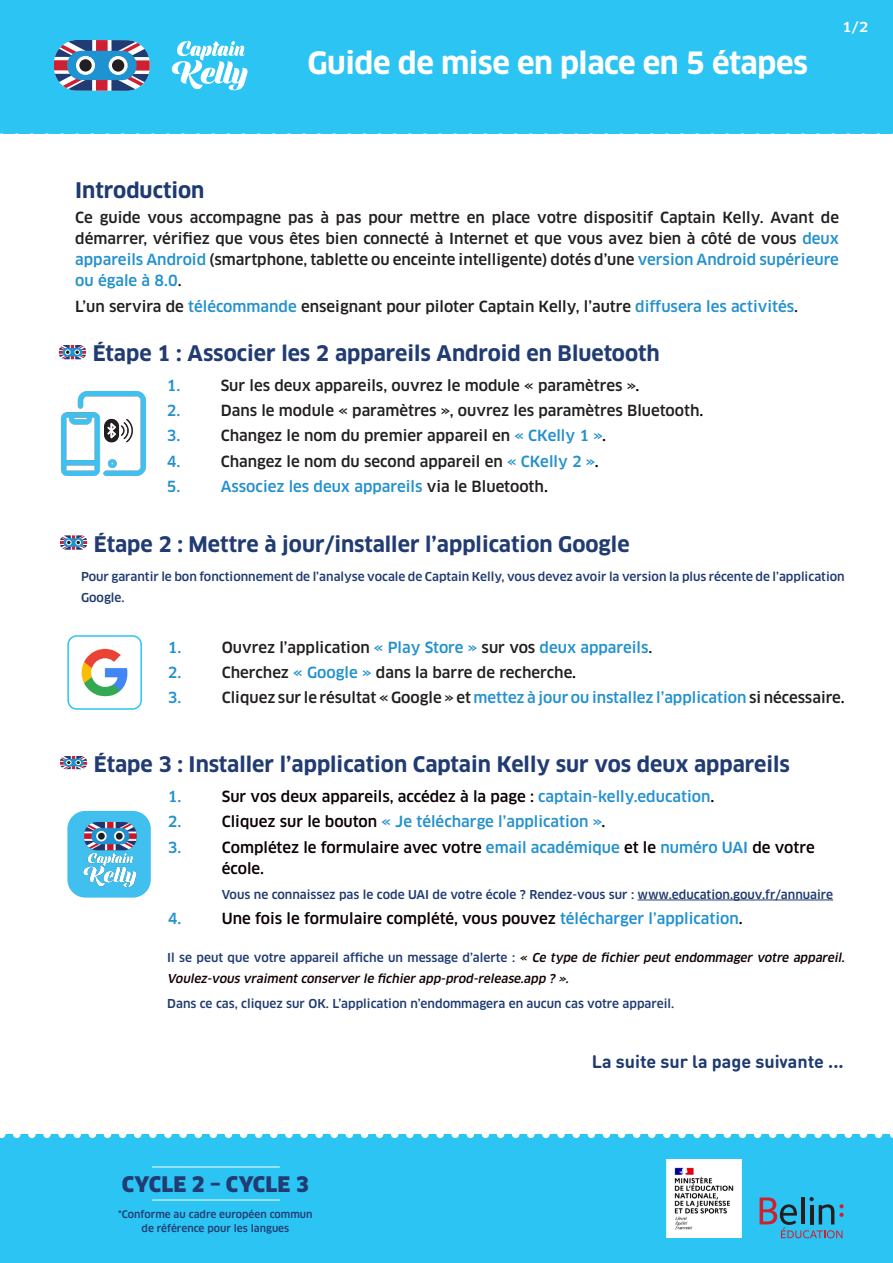
<style>
.page{position:relative;width:893px;height:1263px;background:#fff}
.page>*{position:absolute;margin:0;border:0;box-sizing:border-box;transform-origin:0 0}
.t1{font:700 30px "Clan Pro";letter-spacing:-.015em;color:#fff}
.sous-titre{font:700 21px "Clan Pro";color:#213b73}
.t2{font:900 21px "Clan Pro";letter-spacing:.01em;color:#213b73}
.texte_courant{font:700 21px "Clan Pro";color:#1e3a70}
.t3{font:700 18px "DIN Round Pro";color:#1e3a70}
.texte_courant-2{font:500 15px/21px "Clan Pro";color:#231f20;text-align:justify}
.texte_courant-3{font:500 15px/21px "Clan Pro";color:#0c0003}
.texte_courant-4{font:500 15px "Clan Pro";color:#2391ce}
.texte_courant-5{font:500 15px "Clan Pro";color:#2591cd}
.texte_courant-6{font:500 15px "Clan Pro";color:#2191d0}
.texte_courant-7{font:500 13.5px "Clan Pro";color:#fff;scale:1.11 1}
.texte_courant-8{font:500 12px/21px "Clan Pro";color:#1f3b71}
.texte_courant-9{font:italic 500 12px/21px "Clan Pro";color:#110002}
.texte_courant-10{font:500 12px "Clan Pro";color:#1e3a70}
.t4{font:500 10.2px/14px "Clan Pro";color:#213b73;text-align:center}
.s1{color:#2391ce}
.s2{color:#0c0003}
.s3{color:#231f20}
.s4{color:#2191d0}
.s5{font-style:normal;color:#1f3b71}
</style>
<div class="page">
<div style="left:0;top:1134px;width:893px;height:129px;background:#2bc4f3"></div>
<svg style="left:0;top:1134px;width:893px;height:4px"></svg>
<div style="left:0;top:0;width:893px;height:133px;background:#2bc4f3"></div>
<svg style="left:0;top:133px;width:893px;height:1px"></svg>
<hr style="left:152px;top:1167px;width:128px;height:1px;background:#fff">
<hr style="left:152px;top:1200px;width:128px;height:1px;background:#fff">
<svg style="left:172px;top:41px;width:76px;height:49px"></svg>
<svg style="left:54px;top:40px;width:96px;height:51px"></svg>
<div style="left:67px;top:51px;width:70px;height:29px;background:#1f92d1;border-radius:15px"></div>
<svg style="left:78px;top:58px;width:15px;height:15px"></svg>
<div style="left:76px;top:56px;width:19px;height:19px;border:3px solid #fff;border-radius:50%"></div>
<svg style="left:110px;top:58px;width:16px;height:15px"></svg>
<div style="left:109px;top:56px;width:19px;height:19px;border:3px solid #fff;border-radius:50%"></div>
<svg style="left:760px;top:1197px;width:84px;height:41px"></svg>
<img style="left:666px;top:1160px;width:75px;height:77px">
<svg style="left:60px;top:535px;width:27px;height:15px"></svg>
<img style="left:70px;top:638px;width:69px;height:69px">
<div style="left:67px;top:635px;width:75px;height:75px;border:2px solid #2bc4f3;border-radius:9px"></div>
<svg style="left:59px;top:345px;width:27px;height:14px"></svg>
<img style="left:61px;top:391px;width:85px;height:85px">
<img style="left:104px;top:416px;width:29px;height:28px">
<hr style="left:637px;top:899px;width:196px;height:1px;background:#1e3a70">
<svg style="left:60px;top:756px;width:27px;height:13px"></svg>
<div style="left:67px;top:811px;width:84px;height:87px;background:#41c0f0;border-radius:18px"></div>
<img style="left:67px;top:822px;width:84px;height:64px">
<p class="t1" style="left:307px;top:46px;width:502px">Guide de mise en place en 5 étapes</p>
<p class="texte_courant-7" style="left:842px;top:19px;width:25px">1/2</p>
<p class="texte_courant" style="left:75px;top:178px;width:131px">Introduction</p>
<p class="texte_courant-2" style="left:75px;top:208px;width:765px">Ce guide vous accompagne pas à pas pour mettre en place votre dispositif Captain Kelly. Avant de démarrer, vérifiez que vous êtes bien connecté à Internet et que vous avez bien à côté de vous <span class="s1">deux appareils Android</span> (smartphone, tablette ou enceinte intelligente) dotés d’une <span class="s1">version Android supérieure ou égale à 8.0</span>.</p>
<p class="texte_courant-2" style="left:75px;top:296px;width:724px">L’un servira de <span class="s1">télécommande</span> enseignant pour piloter Captain Kelly, l’autre <span class="s1">diffusera les activités</span>.</p>
<p class="sous-titre" style="left:93px;top:341px;width:569px">Étape 1 : Associer les 2 appareils Android en Bluetooth</p>
<p class="texte_courant-4" style="left:167px;top:377px;width:15px">1.</p>
<p class="texte_courant-2" style="left:221px;top:375px;width:420px">Sur les deux appareils, ouvrez le module « paramètres »<span class="s2">.</span></p>
<p class="texte_courant-4" style="left:167px;top:402px;width:15px">2.</p>
<p class="texte_courant-2" style="left:221px;top:400px;width:484px">Dans le module « paramètres », ouvrez les paramètres Bluetooth<span class="s2">.</span></p>
<p class="texte_courant-4" style="left:167px;top:427px;width:15px">3.</p>
<p class="texte_courant-2" style="left:221px;top:426px;width:387px">Changez le nom du premier appareil en <span class="s1">« CKelly 1 »</span><span class="s2">.</span></p>
<p class="texte_courant-4" style="left:167px;top:452px;width:15px">4.</p>
<p class="texte_courant-2" style="left:221px;top:451px;width:379px">Changez le nom du second appareil en <span class="s1">« CKelly 2 »</span><span class="s2">.</span></p>
<p class="texte_courant-4" style="left:167px;top:478px;width:15px">5.</p>
<p class="texte_courant-4" style="left:221px;top:478px;width:329px">Associez les deux appareils <span class="s3">via le Bluetooth</span><span class="s2">.</span></p>
<p class="sous-titre" style="left:94px;top:532px;width:537px">Étape 2 : Mettre à jour/installer l’application Google</p>
<p class="texte_courant-8" style="left:81px;top:566px;width:765px">Pour garantir le bon fonctionnement de l’analyse vocale de Captain Kelly, vous devez avoir la version la plus récente de l’application<br>Google.</p>
<p class="texte_courant-4" style="left:168px;top:638px;width:15px">1.</p>
<p class="texte_courant-2" style="left:222px;top:637px;width:432px">Ouvrez l’application <span class="s1">« Play Store »</span> sur vos <span class="s1">deux appareils</span>.</p>
<p class="texte_courant-4" style="left:168px;top:664px;width:15px">2.</p>
<p class="texte_courant-2" style="left:222px;top:662px;width:356px">Cherchez <span class="s1">« Google »</span> dans la barre de recherche<span class="s2">.</span></p>
<p class="texte_courant-4" style="left:168px;top:689px;width:15px">3.</p>
<p class="texte_courant-2" style="left:222px;top:687px;width:624px">Cliquez sur le résultat « Google » et <span class="s1">mettez à jour ou installez l’application</span> si nécessaire<span class="s2">.</span></p>
<p class="sous-titre" style="left:94px;top:752px;width:698px">Étape 3 : Installer l’application Captain Kelly sur vos deux appareils</p>
<p class="texte_courant-4" style="left:168px;top:788px;width:15px">1.</p>
<p class="texte_courant-3" style="left:222px;top:786px;width:494px">Sur vos deux appareils, accédez à la page : <span class="s1">captain-kelly.education</span>.</p>
<p class="texte_courant-4" style="left:168px;top:813px;width:15px">2.</p>
<p class="texte_courant-5" style="left:222px;top:813px;width:385px"><span class="s2">Cliquez sur le bouton</span> <span class="s1">« Je</span> télécharge l’application <span class="s1">»</span><span class="s2">.</span></p>
<p class="texte_courant-4" style="left:168px;top:838px;width:15px">3.</p>
<p class="texte_courant-3" style="left:222px;top:837px;width:594px">Complétez le formulaire avec votre <span class="s1">email académique</span> et le <span class="s4">numéro UAI</span> de votre école.</p>
<p class="texte_courant-10" style="left:222px;top:887px;width:613px">Vous ne connaissez pas le code UAI de votre école ? Rendez-vous sur : www.education.gouv.fr/annuaire</p>
<p class="texte_courant-6" style="left:168px;top:910px;width:15px">4.</p>
<p class="texte_courant-3" style="left:222px;top:908px;width:523px">Une fois le formulaire complété, vous pouvez <span class="s4">télécharger l’application</span>.</p>
<p class="texte_courant-9" style="left:167px;top:947px;width:681px"><span class="s5">Il se peut que votre appareil affiche un message d’alerte :</span> « Ce type de fichier peut endommager votre appareil.<br>Voulez-vous vraiment conserver le fichier app-prod-release.app ? ».</p>
<p class="texte_courant-8" style="left:167px;top:993px;width:508px">Dans ce cas, cliquez sur OK. L’application n’endommagera en aucun cas votre appareil.</p>
<p class="t2" style="left:122px;top:1171px;width:189px">CYCLE 2 – CYCLE 3</p>
<p class="t4" style="left:118px;top:1207px;width:196px">*Conforme au cadre européen commun de référence pour les langues</p>
<p class="t3" style="left:592px;top:1049px;width:253px">La suite sur la page suivante ...</p>
</div>
